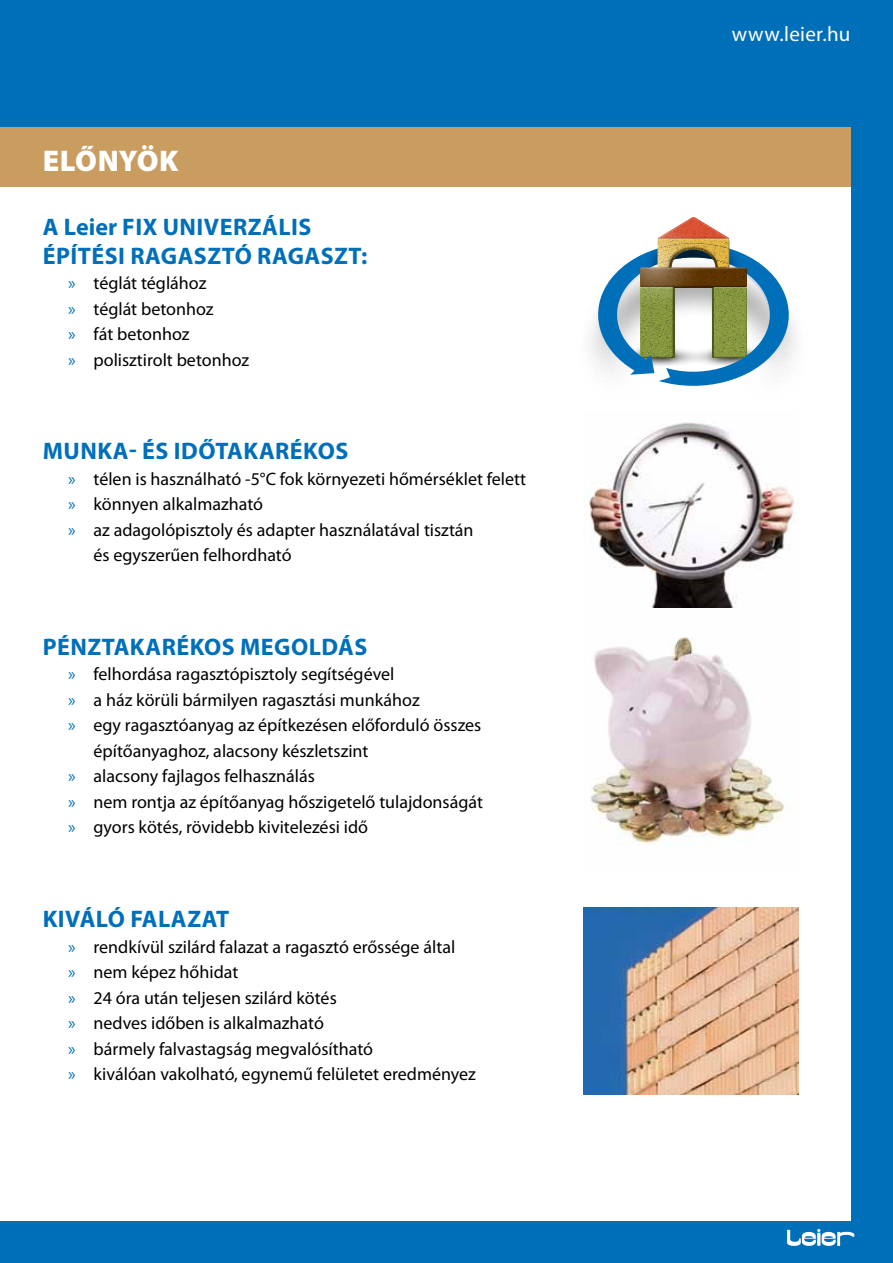
<style>
.page{position:relative;width:893px;height:1263px;background:#006fba}
.page>*{position:absolute;margin:0;border:0;box-sizing:border-box;transform-origin:0 0}
.t1{font:900 30px "Myriad Pro";letter-spacing:-.01em;color:#fff}
.t2{font:700 24px "Myriad Pro";letter-spacing:.02em;color:#006fba}
.t3{font:21px "Myriad Pro";letter-spacing:.015em;color:#fff}
.t4{font:18px/25.5px "Myriad Pro";color:#000}
.s1{color:#006fba}
</style>
<div class="page">
<div style="left:0;top:128px;width:850px;height:1092px;background:#fff"></div>
<svg style="left:787px;top:1229px;width:67px;height:17px"></svg>
<img style="left:584px;top:908px;width:214px;height:187px">
<div style="left:0;top:127px;width:850px;height:60px;background:#c99c5f"></div>
<img style="left:590px;top:637px;width:198px;height:207px">
<img style="left:589px;top:422px;width:205px;height:186px">
<svg style="left:590px;top:217px;width:206px;height:169px"></svg>
<h1 class="t1" style="left:43px;top:144px;width:137px">ELŐNYÖK</h1>
<h2 class="t2" style="left:43px;top:211px;width:177px">A LEIER FIX UNIVERZÁ</h2>
<h2 class="t2" style="left:278px;top:211px;width:33px">LIS</h2>
<h2 class="t2" style="left:43px;top:240px;width:14px">ÉPÍTÉS</h2>
<h2 class="t2" style="left:118px;top:240px;width:29px">I RAGASZTÓ</h2>
<h2 class="t2" style="left:257px;top:240px;width:112px">RAGASZT:</h2>
<p class="t4" style="left:68px;top:270px;width:183px"><span class="s1">»</span> téglát téglához<br><span class="s1">»</span> téglát betonhoz<br><span class="s1">»</span> fát betonhoz<br><span class="s1">»</span> polisztirolt betonhoz</p>
<h2 class="t2" style="left:43px;top:436px;width:307px">MUNKA- ÉS IDŐTAKARÉKOS</h2>
<p class="t4" style="left:68px;top:466px;width:459px"><span class="s1">»</span> télen is használható -5°C fok környezeti hőmérséklet felett</p>
<p class="t4" style="left:68px;top:491px;width:197px"><span class="s1">»</span> könnyen alkalmazható</p>
<p class="t4" style="left:68px;top:517px;width:407px"><span class="s1">»</span> az adagolópisztoly és adapter használatával tisztán</p>
<p class="t4" style="left:94px;top:542px;width:200px">és egyszerűen felhordható</p>
<h2 class="t2" style="left:43px;top:631px;width:326px">PÉNZTAKARÉKOS MEGOLDÁS</h2>
<p class="t4" style="left:68px;top:661px;width:328px"><span class="s1">»</span> felhordása ragasztópisztoly segítségével</p>
<p class="t4" style="left:68px;top:687px;width:353px"><span class="s1">»</span> a ház körüli bármilyen ragasztási munkához</p>
<p class="t4" style="left:68px;top:712px;width:415px"><span class="s1">»</span> egy ragasztóanyag az építkezésen előforduló összes</p>
<p class="t4" style="left:94px;top:738px;width:276px">építőanyaghoz, alacsony készletszint</p>
<p class="t4" style="left:68px;top:763px;width:248px"><span class="s1">»</span> alacsony fajlagos felhasználás</p>
<p class="t4" style="left:68px;top:789px;width:416px"><span class="s1">»</span> nem rontja az építőanyag hőszigetelő tulajdonságát</p>
<p class="t4" style="left:68px;top:814px;width:302px"><span class="s1">»</span> gyors kötés, rövidebb kivitelezési idő</p>
<h2 class="t2" style="left:43px;top:903px;width:188px">KIVÁLÓ FALAZAT</h2>
<p class="t4" style="left:68px;top:933px;width:409px"><span class="s1">»</span> rendkívül szilárd falazat a ragasztó erőssége által<br><span class="s1">»</span> nem képez hőhidat<br><span class="s1">»</span> 24 óra után teljesen szilárd kötés<br><span class="s1">»</span> nedves időben is alkalmazható<br><span class="s1">»</span> bármely falvastagság megvalósítható<br><span class="s1">»</span> kiválóan vakolható, egynemű felületet eredményez</p>
<p class="t3" style="left:732px;top:21px;width:120px">www.leier.hu</p>
</div>
